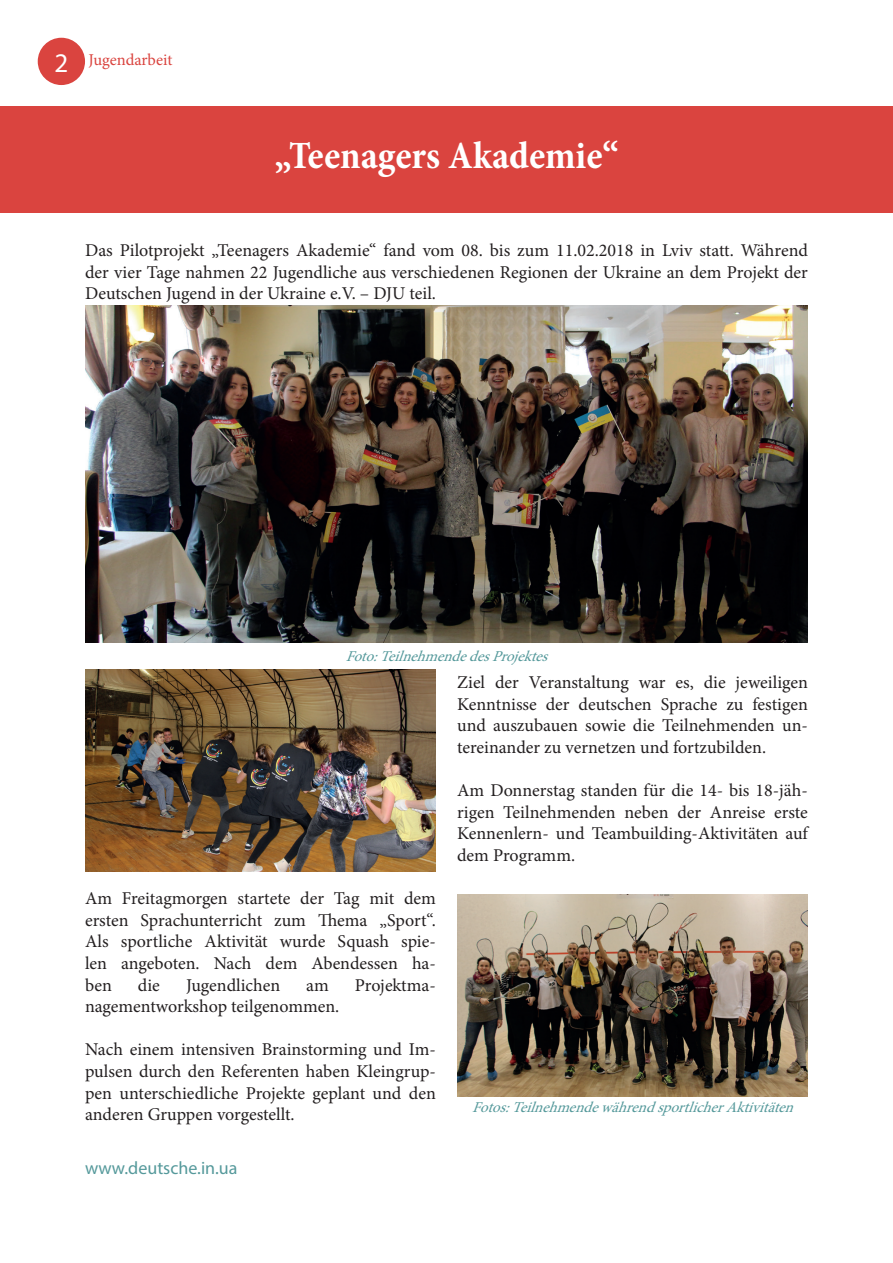
<style>
.page{position:relative;width:893px;height:1263px;background:#fff}
.page>*{position:absolute;margin:0;border:0;box-sizing:border-box;transform-origin:0 0}
.t1{font:700 condensed 39px "Minion Pro";color:#fff}
.t2{font:27px "Myriad Pro";color:#fff}
.t3{font:18px/21.6px "Minion Pro";color:#231f20;text-align:justify}
.t4{font:18px "Myriad Pro";color:#55999b}
.t5{font:16.5px "Minion Pro";color:#da443f}
.t6{font:italic 15px "Minion Pro";color:#55999b}
</style>
<div class="page">
<div style="left:38px;top:38px;width:47px;height:47px;background:#da443f;border-radius:50%"></div>
<div style="left:0;top:106px;width:893px;height:107px;background:#da443f"></div>
<img style="left:85px;top:305px;width:723px;height:338px">
<img style="left:85px;top:670px;width:351px;height:202px">
<img style="left:457px;top:894px;width:351px;height:203px">
<p class="t2" style="left:54px;top:46px;width:15px">2</p>
<p class="t5" style="left:88px;top:49px;width:85px">Jugendarbeit</p>
<p class="t1" style="left:274px;top:128px;width:346px">„Teenagers Akademie“</p>
<p class="t3" style="left:85px;top:240px;width:724px">Das Pilotprojekt „Teenagers Akademie“ fand vom 08. bis zum 11.02.2018 in Lviv statt. Während der vier Tage nahmen 22 Jugendliche aus verschiedenen Regionen der Ukraine an dem Projekt der Deutschen Jugend in der Ukraine e.V. – DJU teil.</p>
<p class="t6" style="left:346px;top:646px;width:210px">Foto:TeilnehmendedesProjektes</p>
<p class="t3" style="left:85px;top:888px;width:352px">Am Freitagmorgen startete der Tag mit dem ersten Sprachunterricht zum Thema „Sport“.<br>Als sportliche Aktivität wurde Squash spie&shy;len angeboten. Nach dem Abendessen ha&shy;ben</p>
<p class="t3" style="left:138px;top:974px;width:23px">die</p>
<p class="t3" style="left:186px;top:974px;width:96px">Jugendlichen</p>
<p class="t3" style="left:306px;top:974px;width:24px">am</p>
<p class="t3" style="left:355px;top:974px;width:82px">Projektma-</p>
<p class="t3" style="left:85px;top:996px;width:256px">nagementworkshop teilgenommen.</p>
<p class="t3" style="left:85px;top:1039px;width:352px">Nach einem intensiven Brainstorming und Im&shy;pulsen durch den Referenten haben Kleingrup&shy;pen unterschiedliche Projekte geplant und den anderen Gruppen vorgestellt.</p>
<p class="t4" style="left:85px;top:1157px;width:154px">www.deutsche.in.ua</p>
<p class="t3" style="left:457px;top:672px;width:352px">Ziel der Veranstaltung war es, die jeweiligen Kenntnisse der deutschen Sprache zu festigen und auszubauen sowie die Teilnehmenden un&shy;tereinander zu vernetzen und fortzubilden.</p>
<p class="t3" style="left:457px;top:780px;width:352px">Am Donnerstag standen für die 14- bis 18-jäh&shy;rigen Teilnehmenden neben der Anreise erste Kennenlern- und Teambuilding-Aktivitäten auf dem Programm.</p>
<p class="t6" style="left:472px;top:1097px;width:329px">Fotos:TeilnehmendewährendsportlicherAktivitäten</p>
</div>
